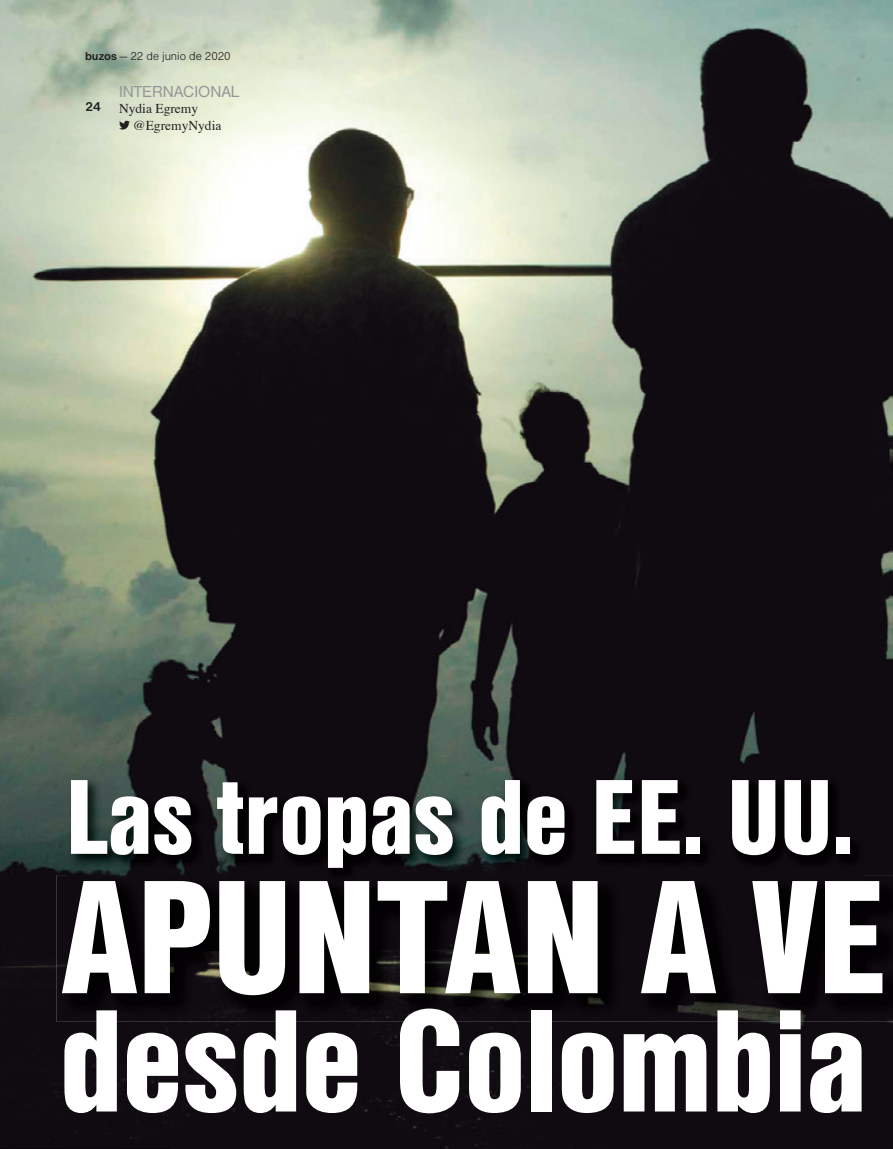
<style>
.page{position:relative;width:893px;height:1149px;background:#fff}
.page>*{position:absolute;margin:0;border:0;box-sizing:border-box;transform-origin:0 0}
.t1{font:168px "Nimbus Sans DOT Blac Cond";letter-spacing:-.005em;color:#fff;scale:1.05 1}
.t2{font:151.5px "Nimbus Sans DOT Blac Cond";letter-spacing:-.005em;color:#fff;scale:1.05 1}
.t3{font:110.55px "Nimbus Sans DOT Blac Cond";letter-spacing:-.005em;color:#fff;scale:1.05 1}
.t4{font:16.5px "Nimbus San D";color:#939598}
.t5{font:13.5px/16.2px "Times";color:#231f20}
.t6{font:700 13.5px "Nimbus Sans DOT";color:#231f20}
.t7{font:12px "Nimbus Sans DOT Ligh";color:#231f20}
.s1{font-family:"Nimbus Sans DOT";font-weight:700}
</style>
<div class="page">
<img style="left:0;top:0;width:893px;height:1148px">
<img style="left:68px;top:776px;width:797px;height:98px">
<img style="left:57px;top:874px;width:836px;height:147px">
<svg style="left:119px;top:121px;width:11px;height:8px"></svg>
<p class="t7" style="left:85px;top:50px;width:147px"><span class="s1">buzos</span> — 22 de junio de 2020</p>
<p class="t6" style="left:85px;top:99px;width:18px">24</p>
<p class="t4" style="left:119px;top:82px;width:122px">INTERNACIONAL</p>
<p class="t5" style="left:133px;top:99px;width:90px;text-indent:-14px">Nydia Egremy @EgremyNydia</p>
<h3 class="t3" style="left:66px;top:753px;width:752px">Las tropas de EE. UU.</h3>
<h1 class="t1" style="left:61px;top:841px;width:788px">APUNTAN A VE</h1>
<h2 class="t2" style="left:60px;top:974px;width:771px">desde Colombia</h2>
</div>
